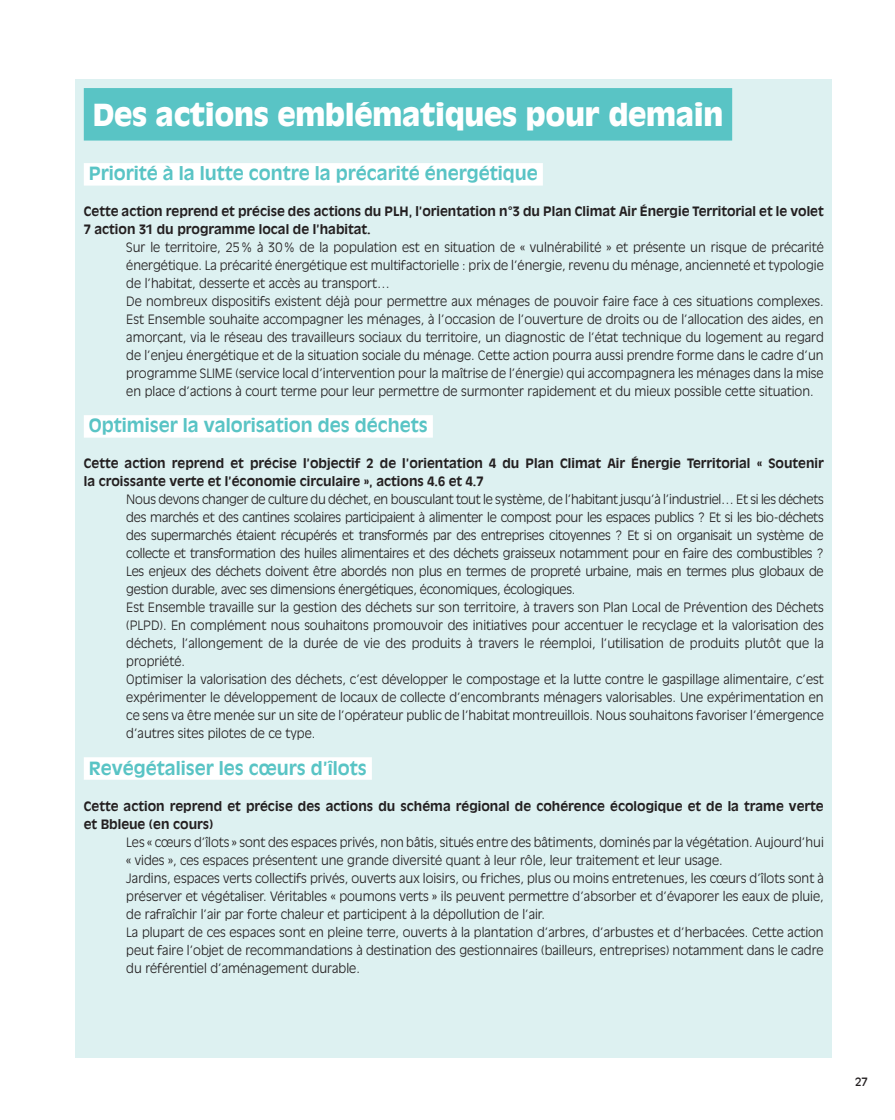
<style>
.page{position:relative;width:895px;height:1120px;background:#fff}
.page>*{position:absolute;margin:0;border:0;box-sizing:border-box;transform-origin:0 0}
.Titre_fond_bleu{font:900 30px "Antique Olive Std";letter-spacing:-.01em;color:#fff}
.Sous-titres_cartouch{font:700 18px "Antique Olive Std";color:#59c4c5}
.Texte_courant{font:300 12.75px/18px "Antique Olive Std";color:#231f20;text-align:justify}
.Texte_courant_gras{font:700 12.75px/18px "Antique Olive Std";color:#231f20}
.t1{font:11.4px "Antique Olive Std";color:#231f20}
</style>
<div class="page">
<div style="left:75px;top:79px;width:757px;height:978px;background:#ddf1f1"></div>
<div style="left:84px;top:88px;width:648px;height:53px;background:#59c4c5"></div>
<div style="left:84px;top:163px;width:459px;height:23px;background:#fff"></div>
<div style="left:84px;top:415px;width:349px;height:23px;background:#fff"></div>
<div style="left:84px;top:757px;width:288px;height:23px;background:#fff"></div>
<p class="Titre_fond_bleu" style="left:93px;top:97px;width:632px">Des actions emblématiques pour demain</p>
<p class="Sous-titres_cartouch" style="left:89px;top:163px;width:451px">Priorité à la lutte contre la précarité énergétique</p>
<p class="Texte_courant_gras" style="left:84px;top:203px;width:741px">Cette action reprend et précise des actions du PLH, l’orientation n°3 du Plan Climat Air Énergie Territorial et le volet<br>7 action 31 du programme local de l’habitat.</p>
<p class="Texte_courant" style="left:126px;top:239px;width:699px">Sur le territoire, 25% à 30% de la population est en situation de « vulnérabilité » et présente un risque de précarité énergétique. La précarité énergétique est multifactorielle : prix de l’énergie, revenu du ménage, ancienneté et typologie de l’habitat, desserte et accès au transport…</p>
<p class="Texte_courant" style="left:126px;top:293px;width:699px">De nombreux dispositifs existent déjà pour permettre aux ménages de pouvoir faire face à ces situations complexes.<br>Est Ensemble souhaite accompagner les ménages, à l’occasion de l’ouverture de droits ou de l’allocation des aides, en amorçant, via le réseau des travailleurs sociaux du territoire, un diagnostic de l’état technique du logement au regard de l’enjeu énergétique et de la situation sociale du ménage. Cette action pourra aussi prendre forme dans le cadre d’un programme SLIME (service local d’intervention pour la maîtrise de l’énergie) qui accompagnera les ménages dans la mise en place d’actions à court terme pour leur permettre de surmonter rapidement et du mieux possible cette situation.</p>
<p class="Sous-titres_cartouch" style="left:89px;top:415px;width:341px">Optimiser la valorisation des déchets</p>
<p class="Texte_courant_gras" style="left:84px;top:455px;width:741px">Cette action reprend et précise l’objectif 2 de l’orientation 4 du Plan Climat Air Énergie Territorial « Soutenir la croissante verte et l’économie circulaire », actions 4.6 et 4.7</p>
<p class="Texte_courant" style="left:126px;top:491px;width:699px">Nous devons changer de culture du déchet, en bousculant tout le système, de l’habitant jusqu’à l’industriel… Et si les déchets des marchés et des cantines scolaires participaient à alimenter le compost pour les espaces publics ? Et si les bio-déchets des supermarchés étaient récupérés et transformés par des entreprises citoyennes ? Et si on organisait un système de collecte et transformation des huiles alimentaires et des déchets graisseux notamment pour en faire des combustibles ?<br>Les enjeux des déchets doivent être abordés non plus en termes de propreté urbaine, mais en termes plus globaux de gestion durable, avec ses dimensions énergétiques, économiques, écologiques.</p>
<p class="Texte_courant" style="left:126px;top:599px;width:699px">Est Ensemble travaille sur la gestion des déchets sur son territoire, à travers son Plan Local de Prévention des Déchets (PLPD). En complément nous souhaitons promouvoir des initiatives pour accentuer le recyclage et la valorisation des déchets, l’allongement de la durée de vie des produits à travers le réemploi, l’utilisation de produits plutôt que la propriété.</p>
<p class="Texte_courant" style="left:126px;top:671px;width:699px">Optimiser la valorisation des déchets, c’est développer le compostage et la lutte contre le gaspillage alimentaire, c’est expérimenter le développement de locaux de collecte d’encombrants ménagers valorisables. Une expérimentation en ce sens va être menée sur un site de l’opérateur public de l’habitat montreuillois. Nous souhaitons favoriser l’émergence d’autres sites pilotes de ce type.</p>
<p class="Sous-titres_cartouch" style="left:89px;top:757px;width:280px">Revégétaliser les cœurs d’îlots</p>
<p class="Texte_courant_gras" style="left:84px;top:797px;width:741px">Cette action reprend et précise des actions du schéma régional de cohérence écologique et de la trame verte et Bbleue (en cours)</p>
<p class="Texte_courant" style="left:126px;top:833px;width:699px">Les « cœurs d’îlots » sont des espaces privés, non bâtis, situés entre des bâtiments, dominés par la végétation. Aujourd’hui « vides », ces espaces présentent une grande diversité quant à leur rôle, leur traitement et leur usage.</p>
<p class="Texte_courant" style="left:126px;top:869px;width:699px">Jardins, espaces verts collectifs privés, ouverts aux loisirs, ou friches, plus ou moins entretenues, les cœurs d’îlots sont à préserver et végétaliser. Véritables « poumons verts » ils peuvent permettre d’absorber et d’évaporer les eaux de pluie, de rafraîchir l’air par forte chaleur et participent à la dépollution de l’air.</p>
<p class="Texte_courant" style="left:126px;top:923px;width:699px">La plupart de ces espaces sont en pleine terre, ouverts à la plantation d’arbres, d’arbustes et d’herbacées. Cette action peut faire l’objet de recommandations à destination des gestionnaires (bailleurs, entreprises) notamment dans le cadre du référentiel d’aménagement durable.</p>
<p class="t1" style="left:855px;top:1075px;width:14px">27</p>
</div>
